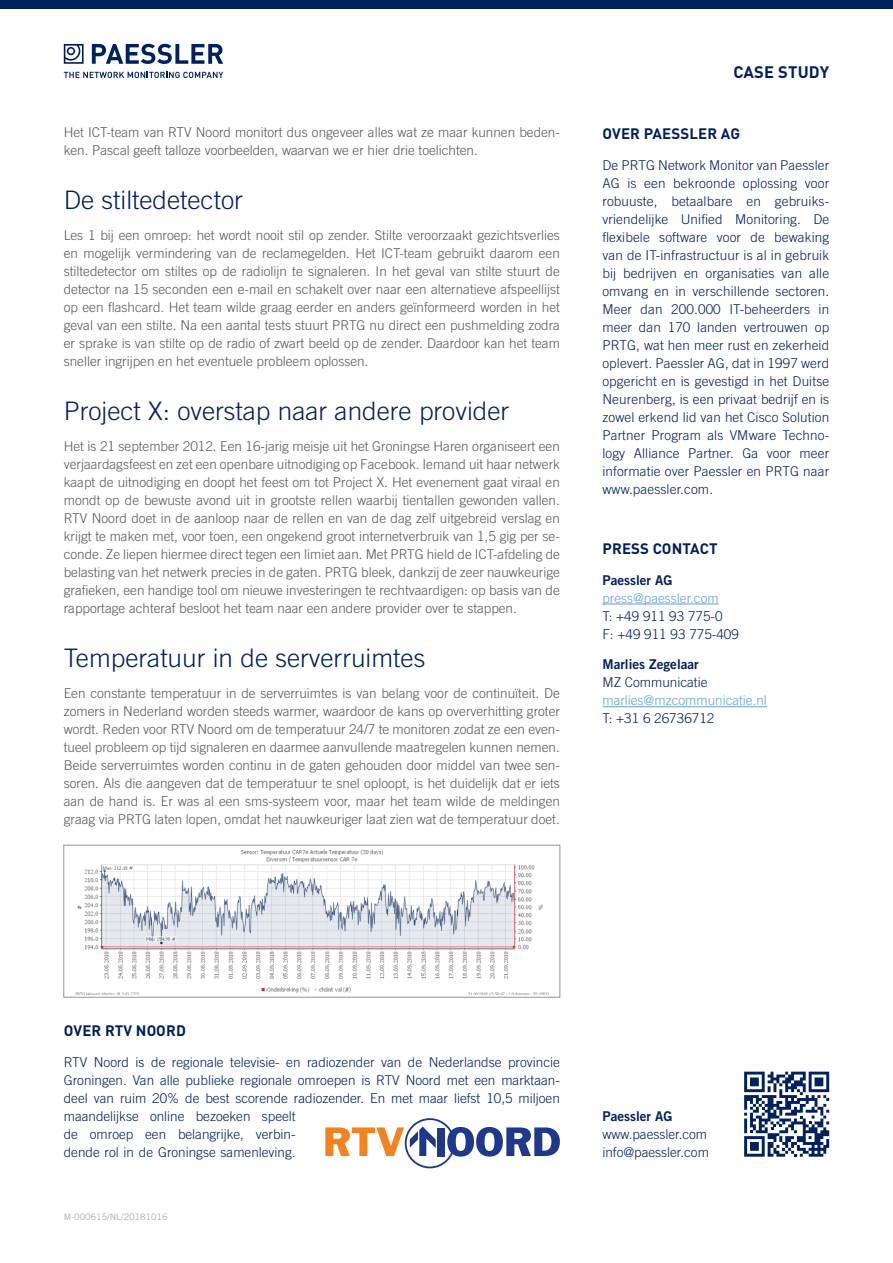
<style>
.page{position:relative;width:893px;height:1263px;background:#fff}
.page>*{position:absolute;margin:0;border:0;box-sizing:border-box;transform-origin:0 0}
.Überschrift_2{font:300 25.5px "Trade Gothic LT Std";color:#00215d}
.t1{font:700 16.5px "DINOT";letter-spacing:.01em;color:#00215d}
.Überschrift_3{font:700 15px "DINOT";letter-spacing:.01em;color:#00215d}
.Fliesstext{font:300 13.5px/18px "Trade Gothic LT Std";color:#57585a;text-align:justify}
.Fliesstext_-_Blau{font:300 13.5px/18px "Trade Gothic LT Std";color:#00215d}
.DOC_ID{font:9px "Trade Gothic LT Std";color:#a8a9ad}
.s1{font-family:"Trade Gothic LT Std Bd 2";font-weight:400}
.s2{color:#65a1d6}
</style>
<div class="page">
<div style="left:223px;top:0;width:223px;height:9px;background:#00215d"></div>
<div style="left:0;top:0;width:223px;height:9px;background:#00215d"></div>
<div style="left:446px;top:0;width:224px;height:9px;background:#00215d"></div>
<div style="left:670px;top:0;width:223px;height:9px;background:#00215d"></div>
<svg style="left:92px;top:44px;width:131px;height:20px"></svg>
<svg style="left:64px;top:72px;width:159px;height:6px"></svg>
<svg style="left:64px;top:44px;width:20px;height:20px"></svg>
<hr style="left:602px;top:604px;width:117px;height:1px;background:#65a1d6">
<hr style="left:602px;top:706px;width:165px;height:1px;background:#65a1d6">
<svg style="left:325px;top:1118px;width:235px;height:50px"></svg>
<img style="left:75px;top:849px;width:474px;height:145px">
<div style="left:64px;top:845px;width:496px;height:152px;border:1px solid #939598"></div>
<svg style="left:744px;top:1071px;width:85px;height:86px"></svg>
<p class="Fliesstext" style="left:64px;top:123px;width:498px">Het ICT-team van RTV Noord monitort dus ongeveer alles wat ze maar kunnen beden&shy;ken. Pascal geeft talloze voorbeelden, waarvan we er hier drie toelichten.</p>
<p class="Überschrift_2" style="left:64px;top:185px;width:181px">De stiltedetector</p>
<p class="Fliesstext" style="left:64px;top:226px;width:498px">Les 1 bij een omroep: het wordt nooit stil op zender. Stilte veroorzaakt gezichtsverlies en mogelijk vermindering van de reclamegelden. Het ICT-team gebruikt daarom een stiltedetector om stiltes op de radiolijn te signaleren. In het geval van stilte stuurt de detector na 15 seconden een e-mail en schakelt over naar een alternatieve afspeellijst op een flashcard. Het team wilde graag eerder en anders geïnformeerd worden in het geval van een stilte. Na een aantal tests stuurt PRTG nu direct een pushmelding zodra er sprake is van stilte op de radio of zwart beeld op de zender. Daardoor kan het team sneller ingrijpen en het eventuele probleem oplossen.</p>
<p class="Überschrift_2" style="left:64px;top:396px;width:447px">Project X: overstap naar andere provider</p>
<p class="Fliesstext" style="left:64px;top:437px;width:498px">Het is 21 september 2012. Een 16-jarig meisje uit het Groningse Haren organiseert een verjaardagsfeest en zet een openbare uitnodiging op Facebook. Iemand uit haar netwerk kaapt de uitnodiging en doopt het feest om tot Project X. Het evenement gaat viraal en mondt op de bewuste avond uit in grootste rellen waarbij tientallen gewonden vallen.<br>RTV Noord doet in de aanloop naar de rellen en van de dag zelf uitgebreid verslag en krijgt te maken met, voor toen, een ongekend groot internetverbruik van 1,5 gig per se&shy;conde. Ze liepen hiermee direct tegen een limiet aan. Met PRTG hield de ICT-afdeling de belasting van het netwerk precies in de gaten. PRTG bleek, dankzij de zeer nauwkeurige grafieken, een handige tool om nieuwe investeringen te rechtvaardigen: op basis van de rapportage achteraf besloot het team naar een andere provider over te stappen.</p>
<p class="Überschrift_2" style="left:64px;top:643px;width:363px">Temperatuur in de serverruimtes</p>
<p class="Fliesstext" style="left:64px;top:684px;width:498px">Een constante temperatuur in de serverruimtes is van belang voor de continuïteit. De zomers in Nederland worden steeds warmer, waardoor de kans op oververhitting groter wordt. Reden voor RTV Noord om de temperatuur 24/7 te monitoren zodat ze een even&shy;tueel probleem op tijd signaleren en daarmee aanvullende maatregelen kunnen nemen.<br>Beide serverruimtes worden continu in de gaten gehouden door middel van twee sen&shy;soren. Als die aangeven dat de temperatuur te snel oploopt, is het duidelijk dat er iets aan de hand is. Er was al een sms-systeem voor, maar het team wilde de meldingen graag via PRTG laten lopen, omdat het nauwkeuriger laat zien wat de temperatuur doet.</p>
<p class="t1" style="left:733px;top:61px;width:97px">CASE STUDY</p>
<p class="Überschrift_3" style="left:602px;top:124px;width:139px">OVER PAESSLER AG</p>
<p class="Fliesstext_-_Blau" style="left:602px;top:156px;width:228px;text-align:justify">De PRTG Network Monitor van Paessler AG is een bekroonde oplossing voor robuuste, betaalbare en gebruiks&shy;vriendelijke Unified Monitoring. De flexibele software voor de bewaking van de IT-infrastructuur is al in gebruik bij bedrijven en organisaties van alle omvang en in verschillende sectoren.<br>Meer dan 200.000 IT-beheerders in meer dan 170 landen vertrouwen op PRTG, wat hen meer rust en zekerheid oplevert. Paessler AG, dat in 1997 werd opgericht en is gevestigd in het Duitse Neurenberg, is een privaat bedrijf en is zowel erkend lid van het Cisco Solution Partner Program als VMware Techno&shy;logy Alliance Partner. Ga voor meer informatie over Paessler en PRTG naar www.paessler.com.</p>
<p class="Überschrift_3" style="left:602px;top:539px;width:117px">PRESS CONTACT</p>
<p class="Fliesstext_-_Blau" style="left:602px;top:571px;width:138px"><span class="s1">Paessler AG </span><span class="s2">press@paessler.com<br></span>T: +49 911 93 775-0<br>F: +49 911 93 775-409</p>
<p class="Fliesstext_-_Blau" style="left:602px;top:655px;width:166px"><span class="s1">Marlies Zegelaar<br></span>MZ Communicatie <span class="s2">marlies@mzcommunicatie.nl<br></span>T: +31 6 26736712</p>
<p class="Überschrift_3" style="left:64px;top:1021px;width:124px">OVER RTV NOORD</p>
<p class="Fliesstext_-_Blau" style="left:64px;top:1053px;width:498px">RTV Noord is de regionale televisie- en radiozender van de Nederlandse provincie Groningen. Van alle publieke regionale omroepen is RTV Noord met een marktaan&shy;deel van ruim 20% de best scorende radiozender. En met maar liefst 10,5 miljoen maandelijkse online bezoeken speelt<br>de omroep een belangrijke, verbin-<br>dende rol in de Groningse samenleving.</p>
<p class="DOC_ID" style="left:64px;top:1212px;width:105px">M-000615/NL/20181016</p>
<p class="Fliesstext_-_Blau" style="left:602px;top:1107px;width:108px"><span class="s1">Paessler AG </span>www.paessler.com info@paessler.com</p>
</div>
